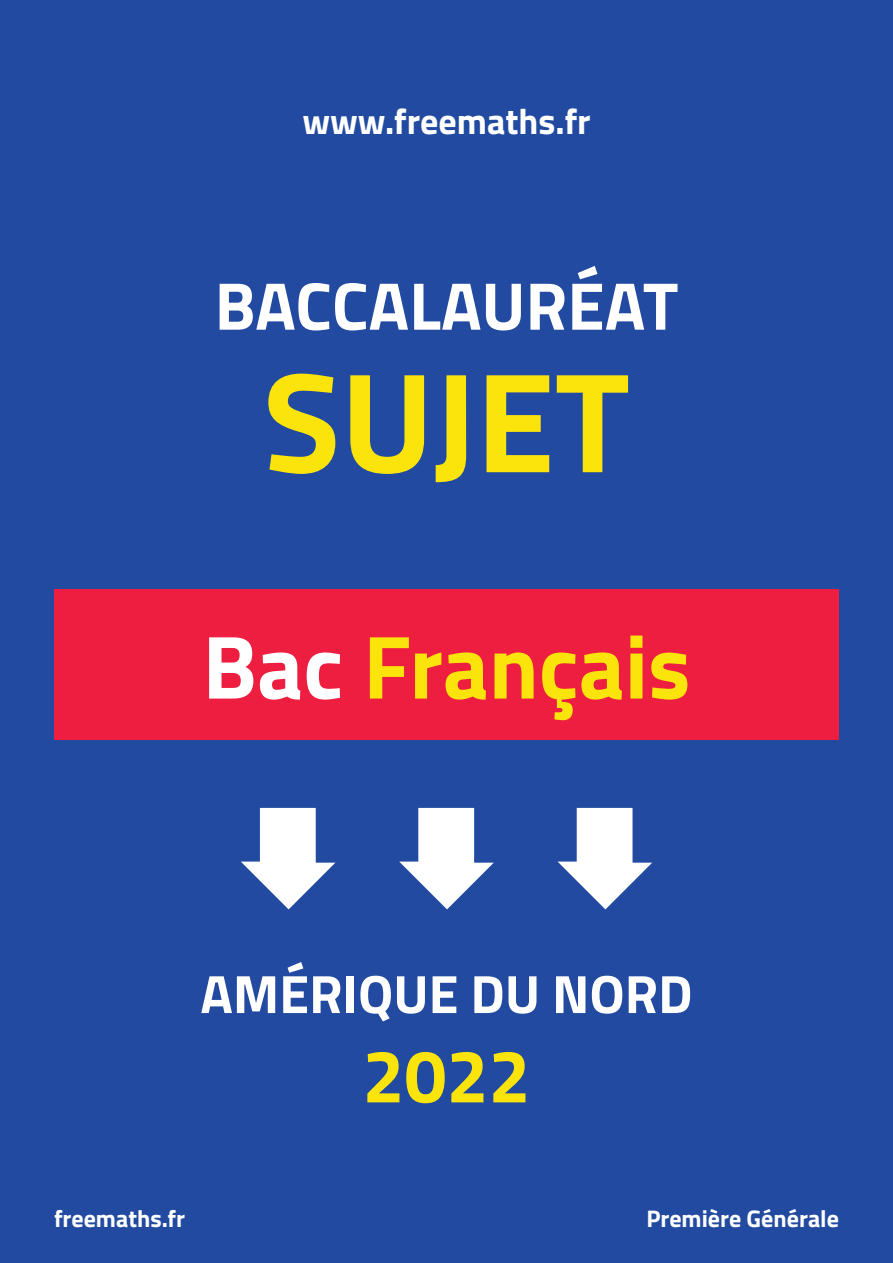
<style>
.page{position:relative;width:893px;height:1263px;background:#214aa0}
.page>*{position:absolute;margin:0;border:0;box-sizing:border-box;transform-origin:0 0}
.t1{font:700 142.5px "Titillium";color:#fbe30c}
.t2{font:700 90px "Titillium";color:#fbe30c}
.t3{font:700 75px "Titillium";color:#fbe30c}
.t4{font:700 67.5px "Titillium";color:#fff}
.t5{font:700 54px "Titillium";color:#fff}
.t6{font:700 36px "Titillium";color:#fff}
.t7{font:700 24px "Titillium";color:#fff}
.s1{color:#fff}
</style>
<div class="page">
<svg style="left:241px;top:808px;width:94px;height:101px"></svg>
<svg style="left:399px;top:808px;width:95px;height:101px"></svg>
<svg style="left:558px;top:808px;width:94px;height:101px"></svg>
<div style="left:54px;top:589px;width:785px;height:151px;background:#ed1e40"></div>
<h3 class="t6" style="left:302px;top:94px;width:290px">www.freemaths.fr</h3>
<h3 class="t4" style="left:215px;top:254px;width:465px">BACCALAURÉAT</h3>
<h1 class="t1" style="left:263px;top:313px;width:368px">SUJET</h1>
<h2 class="t2" style="left:202px;top:598px;width:490px"><span class="s1">Bac</span> Français</h2>
<p class="t5" style="left:200px;top:953px;width:494px">AMÉRIQUE DU NORD</p>
<h3 class="t3" style="left:362px;top:1019px;width:169px">2022</h3>
<p class="t7" style="left:54px;top:1200px;width:133px">freemaths.fr</p>
<p class="t7" style="left:646px;top:1200px;width:194px">Première Générale</p>
</div>
